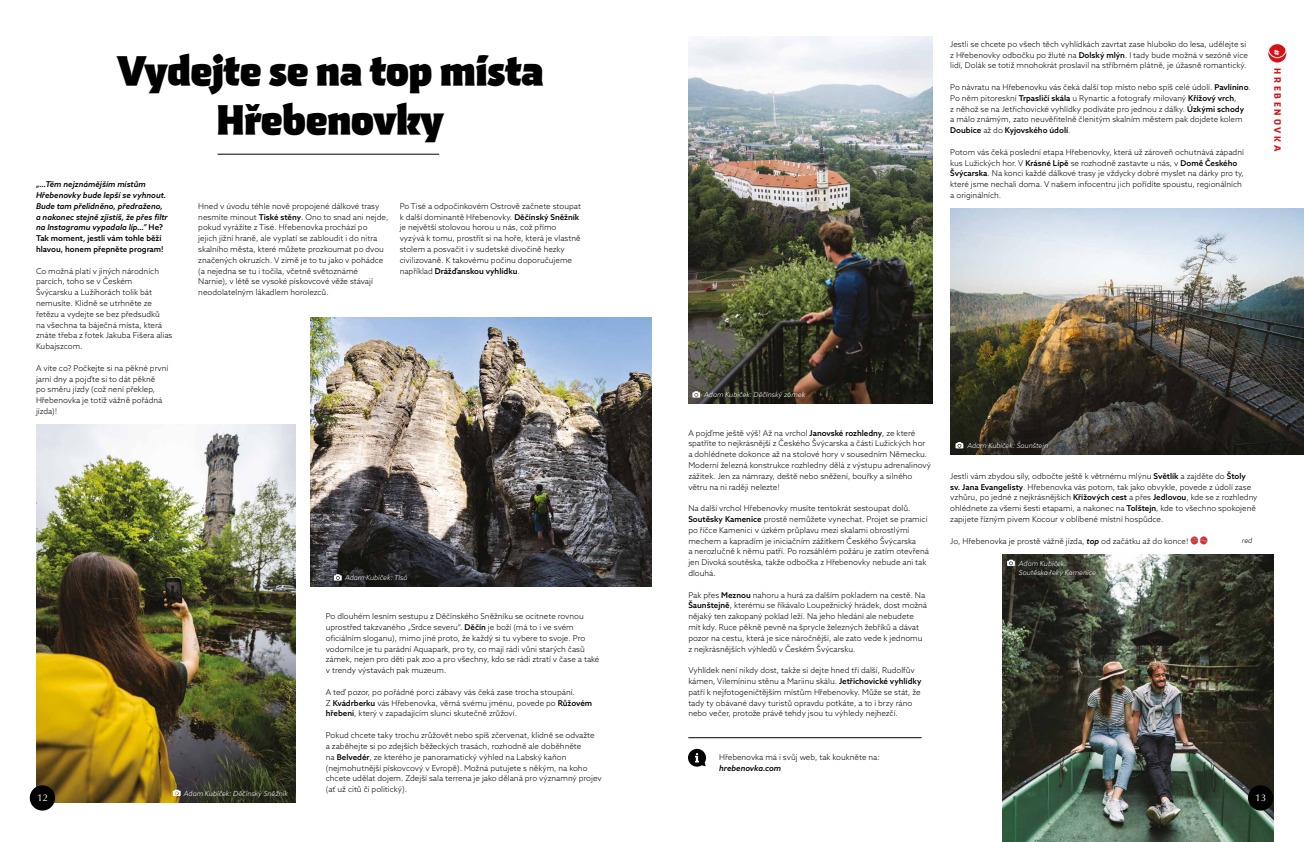
<style>
.page{position:relative;width:1304px;height:842px;background:#fff}
.page>*{position:absolute;margin:0;border:0;box-sizing:border-box;transform-origin:0 0}
.t1{font:900 41px/49.2px "Skog Sans";color:#000;text-align:center}
.t2{font:10px "Classico URW";color:#fff}
.t3{font:700 9px "Skog Sans";letter-spacing:.3em;color:#d51317}
.t4{font:700 9px "Skog Sans";color:#fff}
.t5{font:300 8px/10.8px "Azo Sans";color:#000}
.t6{font:italic 500 8px/10.8px "Azo Sans";color:#000}
.t7{font:italic 300 7px/8.4px "Azo Sans";color:#fff}
.t8{font:italic 300 7px "Azo Sans";color:#000}
.s1{font-style:normal}
.s2{font-weight:500}
.s3{font-weight:500;font-style:italic}
</style>
<div class="page">
<img style="left:310px;top:318px;width:342px;height:269px">
<img style="left:36px;top:425px;width:259px;height:378px">
<img style="left:688px;top:36px;width:245px;height:367px">
<img style="left:950px;top:209px;width:354px;height:245px">
<img style="left:1002px;top:554px;width:271px;height:288px">
<svg style="left:29px;top:783px;width:28px;height:28px"></svg>
<svg style="left:1246px;top:783px;width:28px;height:29px"></svg>
<svg style="left:1268px;top:44px;width:18px;height:19px"></svg>
<div style="left:1268px;top:39px;width:19px;height:19px;border:1px solid #fff;border-radius:50%"></div>
<hr style="left:688px;top:737px;width:234px;height:1px;background:#000">
<svg style="left:334px;top:574px;width:8px;height:7px"></svg>
<hr style="left:218px;top:154px;width:221px;height:1px;background:#000">
<svg style="left:173px;top:790px;width:8px;height:6px"></svg>
<svg style="left:692px;top:391px;width:8px;height:7px"></svg>
<svg style="left:956px;top:442px;width:7px;height:6px"></svg>
<img style="left:1190px;top:536px;width:18px;height:9px">
<svg style="left:1007px;top:560px;width:8px;height:6px"></svg>
<svg style="left:688px;top:749px;width:18px;height:18px"></svg>
<h1 class="t1" style="left:117px;top:45px;width:428px">Vydejte se na top místa<br>Hřebenovky</h1>
<p class="t6" style="left:36px;top:179px;width:133px">„…Těm nejznámějším místům Hřebenovky bude lepší se vyhnout.<br>Bude tam přelidněno, předraženo, a nakonec stejně zjistíš, že přes filtr na Instagramu vypadala líp…” <span class="s1">He?<br>Tak moment, jestli vám tohle běží hlavou, honem přepněte program!</span></p>
<p class="t5" style="left:36px;top:265px;width:138px">Co možná platí v jiných národních parcích, toho se v Českém<br>Švýcarsku a Lužihorách tolik bát nemusíte. Klidně se utrhněte ze řetězu a vydejte se bez předsudků<br>na všechna ta báječná místa, která znáte třeba z fotek Jakuba Fišera alias<br>Kubajszcom.</p>
<p class="t5" style="left:36px;top:362px;width:134px">A víte co? Počkejte si na pěkné první jarní dny a pojďte si to dát pěkně<br>po směru jízdy (což není překlep,<br>Hřebenovka je totiž vážně pořádná jízda)!</p>
<p class="t5" style="left:198px;top:200px;width:192px">Hned v úvodu téhle nově propojené dálkové trasy nesmíte minout <span class="s2">Tiské stěny</span>. Ono to snad ani nejde, pokud vyrážíte z Tisé. Hřebenovka prochází po jejich jižní hraně, ale vyplatí se zabloudit i do nitra skalního města, které můžete prozkoumat po dvou značených okruzích. V zimě je to tu jako v pohádce (a nejedna se tu i točila, včetně světoznámé Narnie), v létě se vysoké pískovcové věže stávají neodolatelným lákadlem horolezců.</p>
<p class="t5" style="left:400px;top:200px;width:183px">Po Tisé a odpočinkovém Ostrově začnete stoupat k další dominantě Hřebenovky. <span class="s2">Děčínský Sněžník </span>je největší stolovou horou u nás, což přímo vyzývá k tomu, prostřít si na hoře, která je vlastně stolem a posvačit i v sudetské divočině hezky civilizovaně. K takovému počinu doporučujeme například <span class="s2">Drážďanskou vyhlídku</span>.</p>
<p class="t7" style="left:704px;top:390px;width:102px">Adam Kubíček: Děčínský zámek</p>
<p class="t5" style="left:950px;top:38px;width:299px">Jestli se chcete po všech těch vyhlídkách zavrtat zase hluboko do lesa, udělejte si z Hřebenovky odbočku po žluté na <span class="s2">Dolský mlýn</span>. I tady bude možná v sezóně více lidí, Dolák se totiž mnohokrát proslavil na stříbrném plátně, je úžasně romantický.</p>
<p class="t5" style="left:950px;top:82px;width:302px">Po návratu na Hřebenovku vás čeká další top místo nebo spíš celé údolí. <span class="s2">Pavlínino</span>.<br>Po něm pitoreskní <span class="s2">Trpasličí skála</span> u Rynartic a fotografy milovaný <span class="s2">Křížový vrch</span>,<br>z něhož se na Jetřichovické vyhlídky podíváte pro jednou z dálky. <span class="s2">Úzkými schody<br></span>a málo známým, zato neuvěřitelně členitým skalním městem pak dojdete kolem <span class="s2">Doubice</span> až do <span class="s2">Kyjovského údolí</span>.</p>
<p class="t5" style="left:950px;top:146px;width:295px">Potom vás čeká poslední etapa Hřebenovky, která už zároveň ochutnává západní kus Lužických hor. V <span class="s2">Krásné Lípě</span> se rozhodně zastavte u nás, v <span class="s2">Domě Českého Švýcarska</span>. Na konci každé dálkové trasy je vždycky dobré myslet na dárky pro ty, které jsme nechali doma. V našem infocentru jich pořídíte spoustu, regionálních a originálních.</p>
<p class="t5" style="left:688px;top:427px;width:244px">A pojďme ještě výš! Až na vrchol <span class="s2">Janovské rozhledny</span>, ze které spatříte to nejkrásnější z Českého Švýcarska a části Lužických hor a dohlédnete dokonce až na stolové hory v sousedním Německu.<br>Moderní železná konstrukce rozhledny dělá z výstupu adrenalinový zážitek. Jen za námrazy, deště nebo sněžení, bouřky a silného větru na ni raději nelezte!</p>
<p class="t5" style="left:688px;top:503px;width:242px">Na další vrchol Hřebenovky musíte tentokrát sestoupat dolů.<br><span class="s2">Soutěsky Kamenice</span> prostě nemůžete vynechat. Projet se pramicí po říčce Kamenici v úzkém průplavu mezi skalami obrostlými mechem a kapradím je iniciačním zážitkem Českého Švýcarska<br>a nerozlučně k němu patří. Po rozsáhlém požáru je zatím otevřená jen Divoká soutěska, takže odbočka z Hřebenovky nebude ani tak dlouhá.</p>
<p class="t5" style="left:688px;top:589px;width:240px">Pak přes <span class="s2">Meznou</span> nahoru a hurá za dalším pokladem na cestě. Na <span class="s2">Šaunštejně</span>, kterému se říkávalo Loupežnický hrádek, dost možná nějaký ten zakopaný poklad leží. Na jeho hledání ale nebudete mít kdy. Ruce pěkně pevně na šprycle železných žebříků a dávat pozor na cestu, která je sice náročnější, ale zato vede k jednomu z nejkrásnějších výhledů v Českém Švýcarsku.</p>
<p class="t5" style="left:688px;top:665px;width:235px">Vyhlídek není nikdy dost, takže si dejte hned tři další, Rudolfův kámen, Vilemíninu stěnu a Mariinu skálu. <span class="s2">Jetřichovické vyhlídky </span>patří k nejfotogeničtějším místům Hřebenovky. Může se stát, že tady ty obávané davy turistů opravdu potkáte, a to i brzy ráno nebo večer, protože právě tehdy jsou tu výhledy nejhezčí.</p>
<p class="t7" style="left:967px;top:441px;width:82px">Adam Kubíček: Šaunštejn</p>
<p class="t5" style="left:950px;top:470px;width:309px">Jestli vám zbydou síly, odbočte ještě k větrnému mlýnu <span class="s2">Světlík</span> a zajděte do <span class="s2">Štoly sv. Jana Evangelisty</span>. Hřebenovka vás potom, tak jako obvykle, povede z údolí zase vzhůru, po jedné z nejkrásnějších <span class="s2">Křížových cest</span> a přes <span class="s2">Jedlovou</span>, kde se z rozhledny ohlédnete za všemi šesti etapami, a nakonec na <span class="s2">Tolštejn</span>, kde to všechno spokojeně zapijete řízným pivem Kocour v oblíbené místní hospůdce.</p>
<p class="t5" style="left:950px;top:535px;width:240px">Jo, Hřebenovka je prostě vážně jízda, <span class="s3">top</span> od začátku až do konce!</p>
<p class="t8" style="left:1242px;top:536px;width:12px">red</p>
<p class="t7" style="left:1019px;top:559px;width:79px">Adam Kubíček:<br>Soutěska řeky Kamenice</p>
<p class="t7" style="left:345px;top:573px;width:64px">Adam Kubíček: TIsá</p>
<p class="t5" style="left:326px;top:611px;width:275px">Po dlouhém lesním sestupu z Děčínského Sněžníku se ocitnete rovnou uprostřed takzvaného „Srdce severu“. <span class="s2">Děčín</span> je boží (má to i ve svém oficiálním sloganu), mimo jiné proto, že každý si tu vybere to svoje. Pro vodomilce je tu parádní Aquapark, pro ty, co mají rádi vůni starých časů zámek, nejen pro děti pak zoo a pro všechny, kdo se rádi ztratí v čase a také v trendy výstavách pak muzeum.</p>
<p class="t5" style="left:326px;top:686px;width:268px">A teď pozor, po pořádné porci zábavy vás čeká zase trocha stoupání.<br>Z <span class="s2">Kvádrberku</span> vás Hřebenovka, věrná svému jménu, povede po <span class="s2">Růžovém hřebeni</span>, který v zapadajícím slunci skutečně zrůžoví.</p>
<p class="t5" style="left:326px;top:730px;width:277px">Pokud chcete taky trochu zrůžovět nebo spíš zčervenat, klidně se odvažte<br>a zaběhejte si po zdejších běžeckých trasách, rozhodně ale doběhněte<br>na <span class="s2">Belvedér</span>, ze kterého je panoramatický výhled na Labský kaňon (nejmohutnější pískovcový v Evropě). Možná putujete s někým, na koho chcete udělat dojem. Zdejší sala terrena je jako dělaná pro významný projev (ať už citů či politický).</p>
<p class="t5" style="left:719px;top:751px;width:162px">Hřebenovka má i svůj web, tak koukněte na:</p>
<p class="t6" style="left:719px;top:762px;width:64px">hrebenovka.com</p>
<p class="t7" style="left:184px;top:789px;width:106px">Adam Kubíček: Děčínský Sněžník</p>
<p class="t2" style="left:37px;top:790px;width:13px">12</p>
<p class="t2" style="left:1255px;top:790px;width:13px">13</p>
<p class="t4" style="left:1285px;top:49px;width:9px;rotate:90deg">#</p>
<p class="t3" style="left:1285px;top:68px;width:84px;rotate:90deg">HREBENOVKA</p>
</div>
